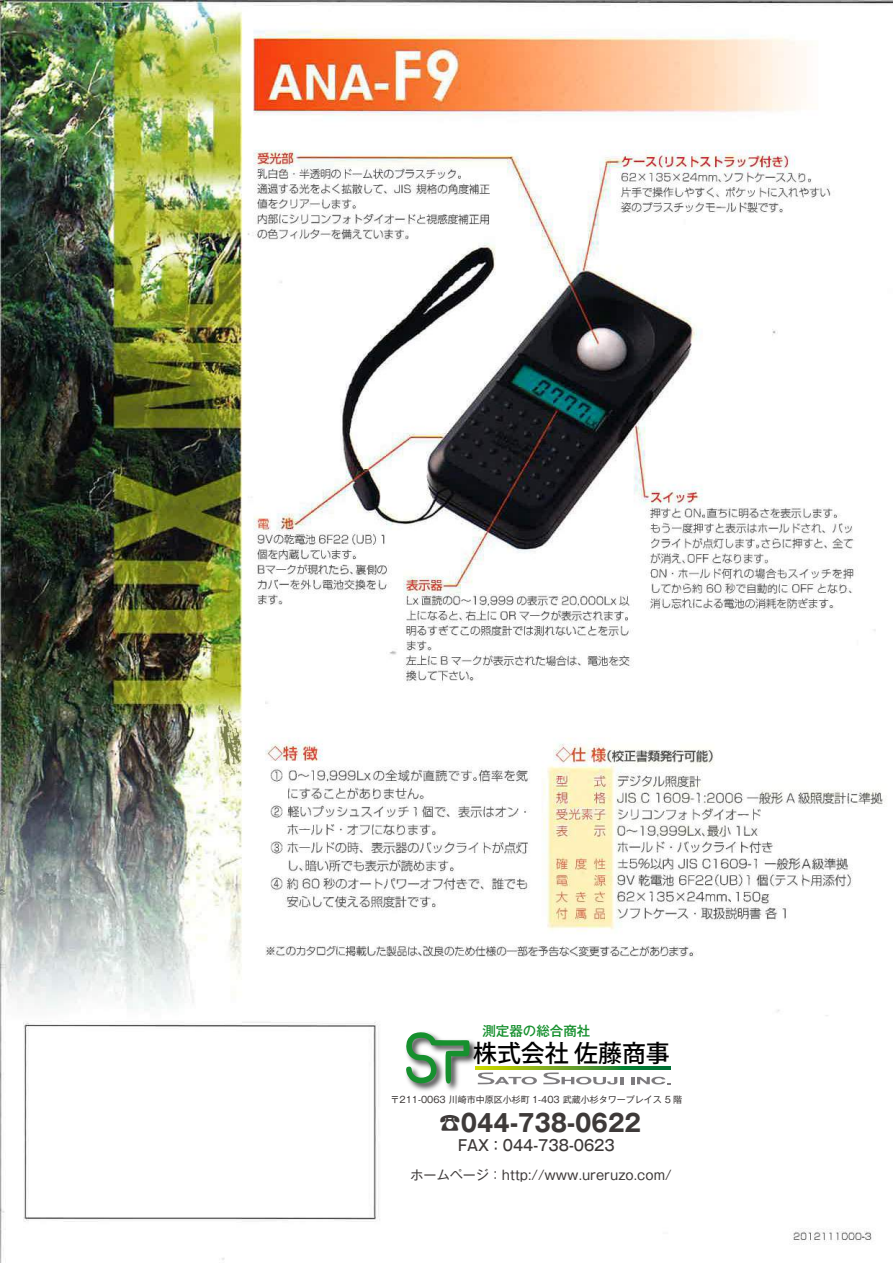
<style>
.page{position:relative;width:893px;height:1263px;background:#fff}
.page>*{position:absolute;margin:0;border:0;box-sizing:border-box;transform-origin:0 0}
.t1{font:700 24px "Gothic MB101 Pro";color:#3e3a39;scale:.9 1}
.t2{font:500 23.85px "Koz Go Pro";color:#000}
.t3{font:500 15px "Gothic MB101 Pro";color:#3e3a39;scale:.9 1}
.t4{font:500 13.5px "Gothic MB101 Pro";color:#16902e}
.t5{font:13.05px "Gothic MB101 Pro";color:#3e3a39}
.t6{font:9px "Gothic MB101 Pro";color:#3e3a39}
</style>
<div class="page">
<img style="left:0;top:0;width:893px;height:1263px">
<div style="left:386px;top:1017px;width:496px;height:205px;background:#fff"></div>
<img style="left:410px;top:1040px;width:70px;height:51px">
<svg style="left:406px;top:1032px;width:64px;height:52px"></svg>
<svg style="left:477px;top:1072px;width:146px;height:12px"></svg>
<svg style="left:631px;top:1076px;width:39px;height:9px"></svg>
<svg style="left:475px;top:1066px;width:196px;height:4px"></svg>
<div style="left:30px;top:1029px;width:51px;height:28px;background:#fff"></div>
<h3 class="t4" style="left:482px;top:1020px;width:110px">測定器の総合商社</h3>
<h2 class="t2" style="left:473px;top:1037px;width:198px">株式会社 佐藤商事</h2>
<p class="t6" style="left:391px;top:1092px;width:293px">〒211-0063 川崎市中原区小杉町 1-403 武蔵小杉タワープレイス 5 階</p>
<h1 class="t1" style="left:439px;top:1103px;width:225px">☎044-738-0622</h1>
<h3 class="t3" style="left:458px;top:1133px;width:176px">FAX：044-738-0623</h3>
<h3 class="t5" style="left:411px;top:1164px;width:263px">ホームページ：http://www.ureruzo.com/</h3>
</div>
